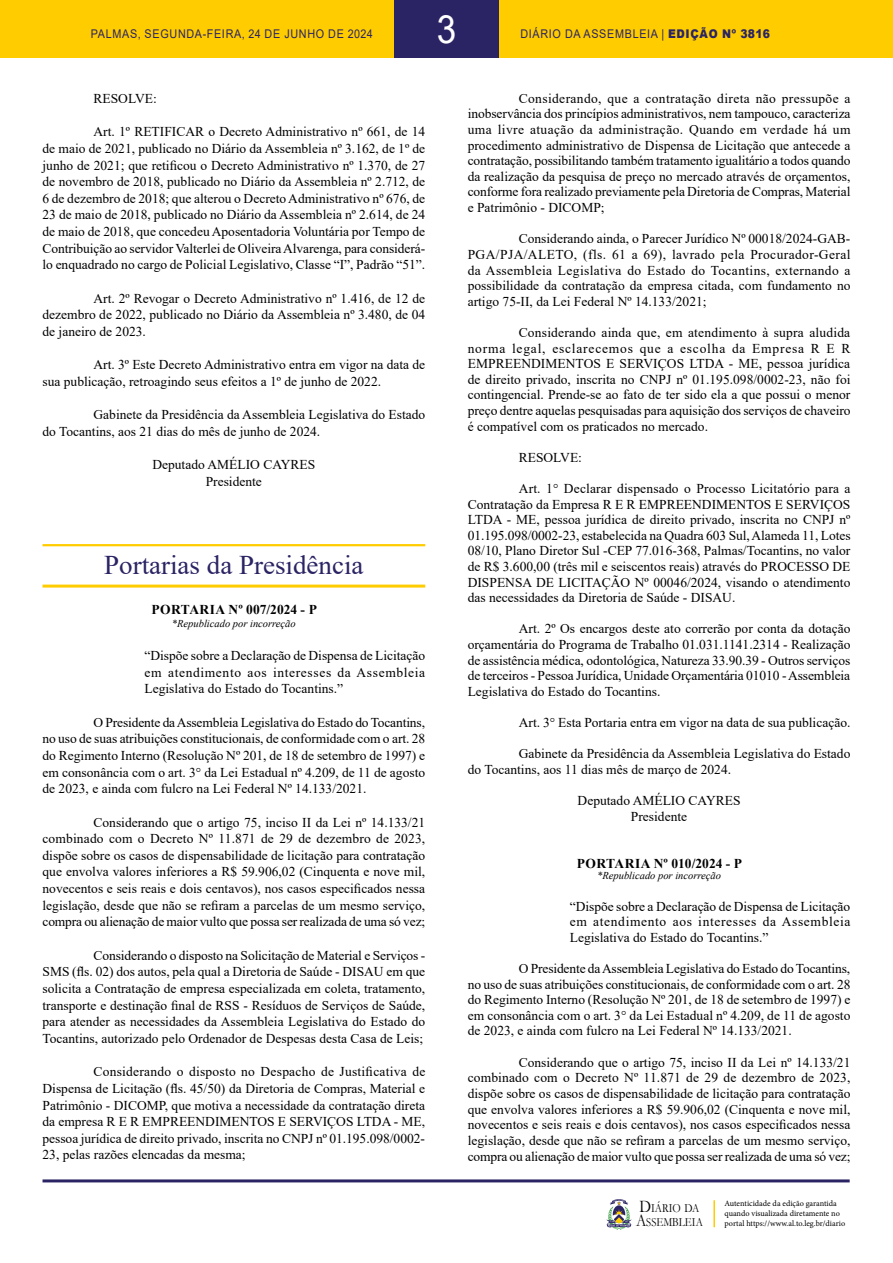
<style>
.page{position:relative;width:893px;height:1263px;background:#fff}
.page>*{position:absolute;margin:0;border:0;box-sizing:border-box;transform-origin:0 0}
.t1{font:39px "Arial";color:#fff;scale:.9 1}
.t2{font:27px "Times New Roman";color:#2b2464}
.t3{font:13.5px/15.6px "Times New Roman";color:#000;text-align:justify}
.t4{font:700 13.5px "Times New Roman";color:#000}
.t5{font:12.45px/14px "Garamond";color:#000;scale:.85 1}
.t6{font:12px "Arial";letter-spacing:.065em;color:#2b2464;scale:.9 1}
.t7{font:italic 10.5px "Times New Roman";color:#000}
.t8{font:8.25px/9.9px "Minion Pro";color:#000}
.s1{font-weight:900}
.s2{font-size:17.85px}
</style>
<div class="page">
<div style="left:0;top:0;width:893px;height:58px;background:#fc0"></div>
<hr style="left:43px;top:1179px;width:807px;height:3px;background:#2b2464">
<svg style="left:606px;top:1199px;width:26px;height:31px"></svg>
<div style="left:394px;top:0;width:105px;height:58px;background:#2b2464"></div>
<hr style="left:713px;top:1200px;width:2px;height:27px;background:#fc0">
<hr style="left:43px;top:544px;width:382px;height:2px;background:#fc0">
<hr style="left:43px;top:585px;width:382px;height:3px;background:#fc0">
<h1 class="t1" style="left:437px;top:2px;width:23px">3</h1>
<p class="t6" style="left:91px;top:25px;width:315px">PALMAS, SEGUNDA-FEIRA, 24 DE JUNHO DE 2024</p>
<p class="t6" style="left:520px;top:25px;width:279px">DIÁRIO DA ASSEMBLEIA | <span class="s1">EDIÇÃO Nº 3816</span></p>
<p class="t3" style="left:94px;top:90px;width:65px">RESOLVE:</p>
<p class="t3" style="left:43px;top:123px;width:384px;line-height:16.6px;text-indent:51px">Art. 1º RETIFICAR o Decreto Administrativo nº 661, de 14 de maio de 2021, publicado no Diário da Assembleia nº 3.162, de 1º de junho de 2021; que retificou o Decreto Administrativo nº 1.370, de 27 de novembro de 2018, publicado no Diário da Assembleia nº 2.712, de 6 de dezembro de 2018; que alterou o Decreto Administrativo nº 676, de 23 de maio de 2018, publicado no Diário da Assembleia nº 2.614, de 24 de maio de 2018, que concedeu Aposentadoria Voluntária por Tempo de Contribuição ao servidor Valterlei de Oliveira Alvarenga, para considerá&shy;lo enquadrado no cargo de Policial Legislativo, Classe “I”, Padrão “51”.</p>
<p class="t3" style="left:43px;top:289px;width:384px;line-height:16.6px;text-indent:51px">Art. 2º Revogar o Decreto Administrativo nº 1.416, de 12 de dezembro de 2022, publicado no Diário da Assembleia nº 3.480, de 04 de janeiro de 2023.</p>
<p class="t3" style="left:43px;top:356px;width:384px;line-height:16.6px;text-indent:51px">Art. 3º Este Decreto Administrativo entra em vigor na data de sua publicação, retroagindo seus efeitos a 1º de junho de 2022.</p>
<p class="t3" style="left:43px;top:406px;width:384px;line-height:16.6px;text-indent:51px">Gabinete da Presidência da Assembleia Legislativa do Estado do Tocantins, aos 21 dias do mês de junho de 2024.</p>
<p class="t3" style="left:152px;top:456px;width:165px;line-height:16.6px;text-align:center">Deputado AMÉLIO CAYRES<br>Presidente</p>
<h2 class="t2" style="left:104px;top:546px;width:261px">Portarias da Presidência</h2>
<p class="t4" style="left:151px;top:599px;width:167px">PORTARIA Nº 007/2024 - P</p>
<p class="t7" style="left:172px;top:616px;width:125px">*Republicado por incorreção</p>
<p class="t3" style="left:145px;top:647px;width:282px;line-height:16.6px">“Dispõe sobre a Declaração de Dispensa de Licitação em atendimento aos interesses da Assembleia Legislativa do Estado do Tocantins.”</p>
<p class="t3" style="left:43px;top:713px;width:384px;line-height:16.6px;text-indent:51px">O Presidente da Assembleia Legislativa do Estado do Tocantins, no uso de suas atribuições constitucionais, de conformidade com o art. 28 do Regimento Interno (Resolução Nº 201, de 18 de setembro de 1997) e em consonância com o art. 3° da Lei Estadual nº 4.209, de 11 de agosto de 2023, e ainda com fulcro na Lei Federal Nº 14.133/2021.</p>
<p class="t3" style="left:43px;top:813px;width:384px;line-height:16.6px;text-indent:51px">Considerando que o artigo 75, inciso II da Lei nº 14.133/21 combinado com o Decreto Nº 11.871 de 29 de dezembro de 2023, dispõe sobre os casos de dispensabilidade de licitação para contratação que envolva valores inferiores a R$ 59.906,02 (Cinquenta e nove mil, novecentos e seis reais e dois centavos), nos casos especificados nessa legislação, desde que não se refiram a parcelas de um mesmo serviço, compra ou alienação de maior vulto que possa ser realizada de uma só vez;</p>
<p class="t3" style="left:43px;top:946px;width:384px;line-height:16.6px;text-indent:51px">Considerando o disposto na Solicitação de Material e Serviços - SMS (fls. 02) dos autos, pela qual a Diretoria de Saúde - DISAU em que solicita a Contratação de empresa especializada em coleta, tratamento, transporte e destinação final de RSS - Resíduos de Serviços de Saúde, para atender as necessidades da Assembleia Legislativa do Estado do Tocantins, autorizado pelo Ordenador de Despesas desta Casa de Leis;</p>
<p class="t3" style="left:43px;top:1063px;width:384px;line-height:16.6px;text-indent:51px">Considerando o disposto no Despacho de Justificativa de Dispensa de Licitação (fls. 45/50) da Diretoria de Compras, Material e Patrimônio - DICOMP, que motiva a necessidade da contratação direta da empresa R E R EMPREENDIMENTOS E SERVIÇOS LTDA - ME, pessoa jurídica de direito privado, inscrita no CNPJ nº 01.195.098/0002- 23, pelas razões elencadas da mesma;</p>
<p class="t3" style="left:468px;top:90px;width:384px;text-indent:51px">Considerando, que a contratação direta não pressupõe a inobservância dos princípios administrativos, nem tampouco, caracteriza uma livre atuação da administração. Quando em verdade há um procedimento administrativo de Dispensa de Licitação que antecede a contratação, possibilitando também tratamento igualitário a todos quando da realização da pesquisa de preço no mercado através de orçamentos, conforme fora realizado previamente pela Diretoria de Compras, Material e Patrimônio - DICOMP;</p>
<p class="t3" style="left:468px;top:231px;width:384px;text-indent:51px">Considerando ainda, o Parecer Jurídico Nº 00018/2024-GAB-PGA/PJA/ALETO, (fls. 61 a 69), lavrado pela Procurador-Geral da Assembleia Legislativa do Estado do Tocantins, externando a possibilidade da contratação da empresa citada, com fundamento no artigo 75-II, da Lei Federal Nº 14.133/2021;</p>
<p class="t3" style="left:468px;top:324px;width:384px;text-indent:51px">Considerando ainda que, em atendimento à supra aludida norma legal, esclarecemos que a escolha da Empresa R E R EMPREENDIMENTOS E SERVIÇOS LTDA - ME, pessoa jurídica de direito privado, inscrita no CNPJ nº 01.195.098/0002-23, não foi contingencial. Prende-se ao fato de ter sido ela a que possui o menor preço dentre aquelas pesquisadas para aquisição dos serviços de chaveiro é compatível com os praticados no mercado.</p>
<p class="t3" style="left:519px;top:449px;width:65px">RESOLVE:</p>
<p class="t3" style="left:468px;top:480px;width:384px;text-indent:51px">Art. 1° Declarar dispensado o Processo Licitatório para a Contratação da Empresa R E R EMPREENDIMENTOS E SERVIÇOS LTDA - ME, pessoa jurídica de direito privado, inscrita no CNPJ nº 01.195.098/0002-23, estabelecida na Quadra 603 Sul, Alameda 11, Lotes 08/10, Plano Diretor Sul -CEP 77.016-368, Palmas/Tocantins, no valor de R$ 3.600,00 (três mil e seiscentos reais) através do PROCESSO DE DISPENSA DE LICITAÇÃO Nº 00046/2024, visando o atendimento das necessidades da Diretoria de Saúde - DISAU.</p>
<p class="t3" style="left:468px;top:621px;width:384px;text-indent:51px">Art. 2º Os encargos deste ato correrão por conta da dotação orçamentária do Programa de Trabalho 01.031.1141.2314 - Realização de assistência médica, odontológica, Natureza 33.90.39 - Outros serviços de terceiros - Pessoa Jurídica, Unidade Orçamentária 01010 - Assembleia Legislativa do Estado do Tocantins.</p>
<p class="t3" style="left:519px;top:714px;width:333px">Art. 3° Esta Portaria entra em vigor na data de sua publicação.</p>
<p class="t3" style="left:468px;top:745px;width:384px;text-indent:51px">Gabinete da Presidência da Assembleia Legislativa do Estado do Tocantins, aos 11 dias mês de março de 2024.</p>
<p class="t3" style="left:578px;top:792px;width:165px;text-align:center">Deputado AMÉLIO CAYRES<br>Presidente</p>
<p class="t4" style="left:577px;top:853px;width:167px">PORTARIA Nº 010/2024 - P</p>
<p class="t7" style="left:597px;top:869px;width:125px">*Republicado por incorreção</p>
<p class="t3" style="left:570px;top:898px;width:282px">“Dispõe sobre a Declaração de Dispensa de Licitação em atendimento aos interesses da Assembleia Legislativa do Estado do Tocantins.”</p>
<p class="t3" style="left:468px;top:960px;width:384px;text-indent:51px">O Presidente da Assembleia Legislativa do Estado do Tocantins, no uso de suas atribuições constitucionais, de conformidade com o art. 28 do Regimento Interno (Resolução Nº 201, de 18 de setembro de 1997) e em consonância com o art. 3° da Lei Estadual nº 4.209, de 11 de agosto de 2023, e ainda com fulcro na Lei Federal Nº 14.133/2021.</p>
<p class="t3" style="left:468px;top:1054px;width:384px;text-indent:51px">Considerando que o artigo 75, inciso II da Lei nº 14.133/21 combinado com o Decreto Nº 11.871 de 29 de dezembro de 2023, dispõe sobre os casos de dispensabilidade de licitação para contratação que envolva valores inferiores a R$ 59.906,02 (Cinquenta e nove mil, novecentos e seis reais e dois centavos), nos casos especificados nessa legislação, desde que não se refiram a parcelas de um mesmo serviço, compra ou alienação de maior vulto que possa ser realizada de uma só vez;</p>
<p class="t5" style="left:636px;top:1201px;width:80px"><span class="s2">D</span>IÁRIO DA<br><span class="s2">A</span>SSEMBLEIA</p>
<p class="t8" style="left:724px;top:1199px;width:122px">Autenticidade da edição garantida quando visualizada diretamente no portal https://www.al.to.leg.br/diario</p>
</div>
